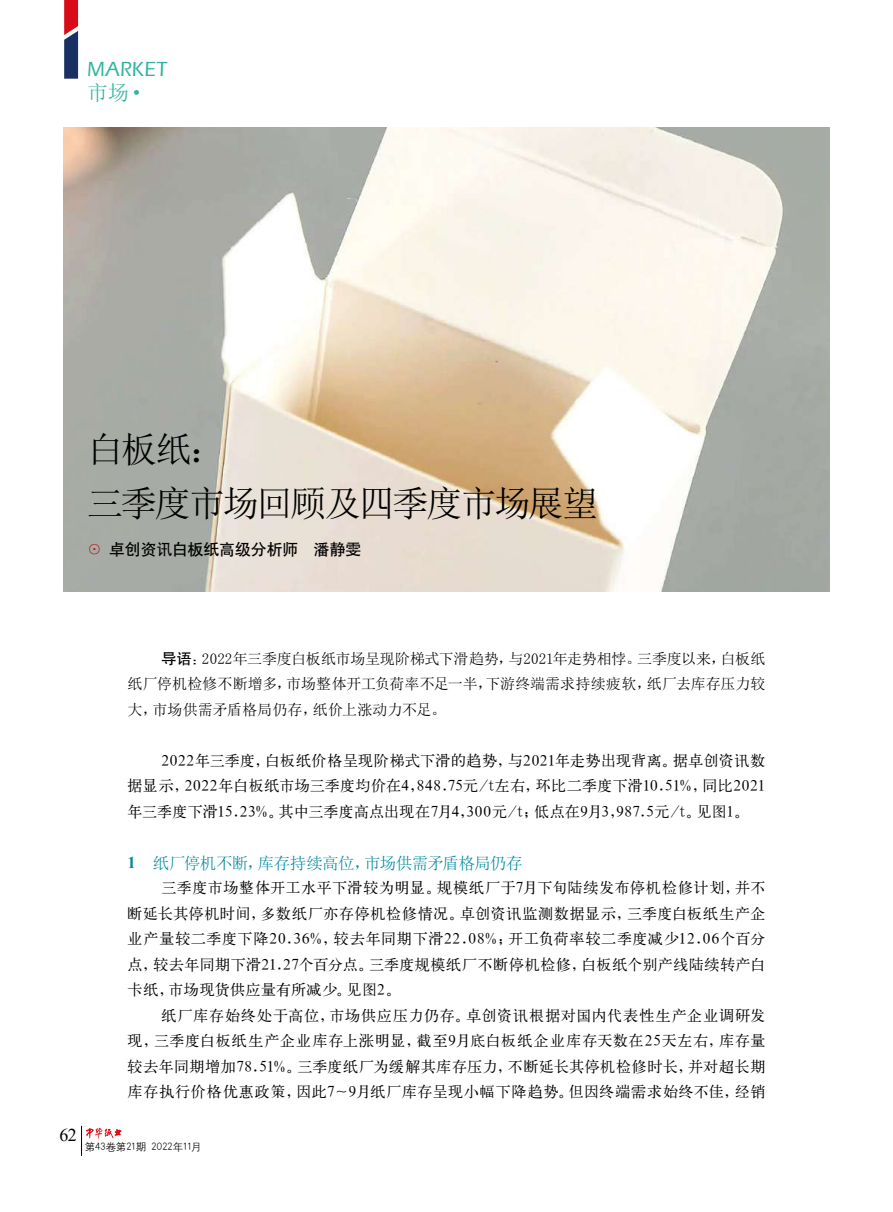
<style>
.page{position:relative;width:893px;height:1212px;background:#fff}
.page>*{position:absolute;margin:0;border:0;box-sizing:border-box;transform-origin:0 0}
.t1{font:36px/54px "Sim Sun";letter-spacing:-.06em;color:#000}
.t2{font:500 21px "Eras ITC";color:#32b39f}
.t3{font:21px "Sim Sun";color:#32b39f}
.t4{font:18px "Times New Roman";color:#000}
.t5{font:16.5px "Sim Sun";letter-spacing:-.035em;color:#008a9e}
.t6{font:15.75px "H Yb 1 gj";color:#000}
.t7{font:15px/25.5px "H Ya 1 gj";letter-spacing:.035em;color:#000;text-align:justify}
.t8{font:15px/25.5px "Sim Sun";letter-spacing:-.005em;color:#000;text-align:justify}
.t9{font:10.5px "H Yg 2 gj";letter-spacing:-.02em;color:#000}
.s1{font-family:"Sim Sun";font-size:13.5px;color:#ae0e16}
.s2{font-family:"H Yb 1 gj"}
.s3{font-family:"Times New Roman";font-weight:700}
</style>
<div class="page">
<img style="left:64px;top:128px;width:765px;height:463px">
<svg style="left:64px;top:0;width:14px;height:79px"></svg>
<hr style="left:81px;top:1126px;width:1px;height:30px;background:#000">
<svg style="left:96px;top:1127px;width:6px;height:6px"></svg>
<h2 class="t2" style="left:87px;top:58px;width:70px">MARKET</h2>
<h2 class="t3" style="left:87px;top:82px;width:61px">市场·</h2>
<h1 class="t1" style="left:87px;top:422px;width:513px">白板纸：<br>三季度市场回顾及四季度市场展望</h1>
<p class="t6" style="left:88px;top:541px;width:275px"><span class="s1">⊙</span> 卓创资讯白板纸高级分析师 潘静雯</p>
<p class="t8" style="left:128px;top:645px;width:639px;text-indent:34px"><span class="s2">导语：</span>2022年三季度白板纸市场呈现阶梯式下滑趋势，与2021年走势相悖。三季度以来，白板纸纸厂停机检修不断增多，市场整体开工负荷率不足一半，下游终端需求持续疲软，纸厂去库存压力较大，市场供需矛盾格局仍存，纸价上涨动力不足。</p>
<p class="t7" style="left:128px;top:747px;width:639px;text-indent:34px">2022年三季度，白板纸价格呈现阶梯式下滑的趋势，与2021年走势出现背离。据卓创资讯数据显示，2022年白板纸市场三季度均价在4,848.75元/t左右，环比二季度下滑10.51%，同比2021年三季度下滑15.23%。其中三季度高点出现在7月4,300元/t；低点在9月3,987.5元/t。见图1。</p>
<p class="t5" style="left:128px;top:855px;width:396px"><span class="s3">1</span> 纸厂停机不断，库存持续高位，市场供需矛盾格局仍存</p>
<p class="t7" style="left:128px;top:875px;width:639px;text-indent:34px">三季度市场整体开工水平下滑较为明显。规模纸厂于7月下旬陆续发布停机检修计划，并不断延长其停机时间，多数纸厂亦存停机检修情况。卓创资讯监测数据显示，三季度白板纸生产企业产量较二季度下降20.36%，较去年同期下滑22.08%；开工负荷率较二季度减少12.06个百分点，较去年同期下滑21.27个百分点。三季度规模纸厂不断停机检修，白板纸个别产线陆续转产白卡纸，市场现货供应量有所减少。见图2。</p>
<p class="t7" style="left:128px;top:1002px;width:639px;text-indent:34px">纸厂库存始终处于高位，市场供应压力仍存。卓创资讯根据对国内代表性生产企业调研发现，三季度白板纸生产企业库存上涨明显，截至9月底白板纸企业库存天数在25天左右，库存量较去年同期增加78.51%。三季度纸厂为缓解其库存压力，不断延长其停机检修时长，并对超长期库存执行价格优惠政策，因此7～9月纸厂库存呈现小幅下降趋势。但因终端需求始终不佳，经销</p>
<p class="t4" style="left:59px;top:1122px;width:19px">62</p>
<p class="t9" style="left:85px;top:1142px;width:118px">第43卷第21期 2022年11月</p>
</div>
